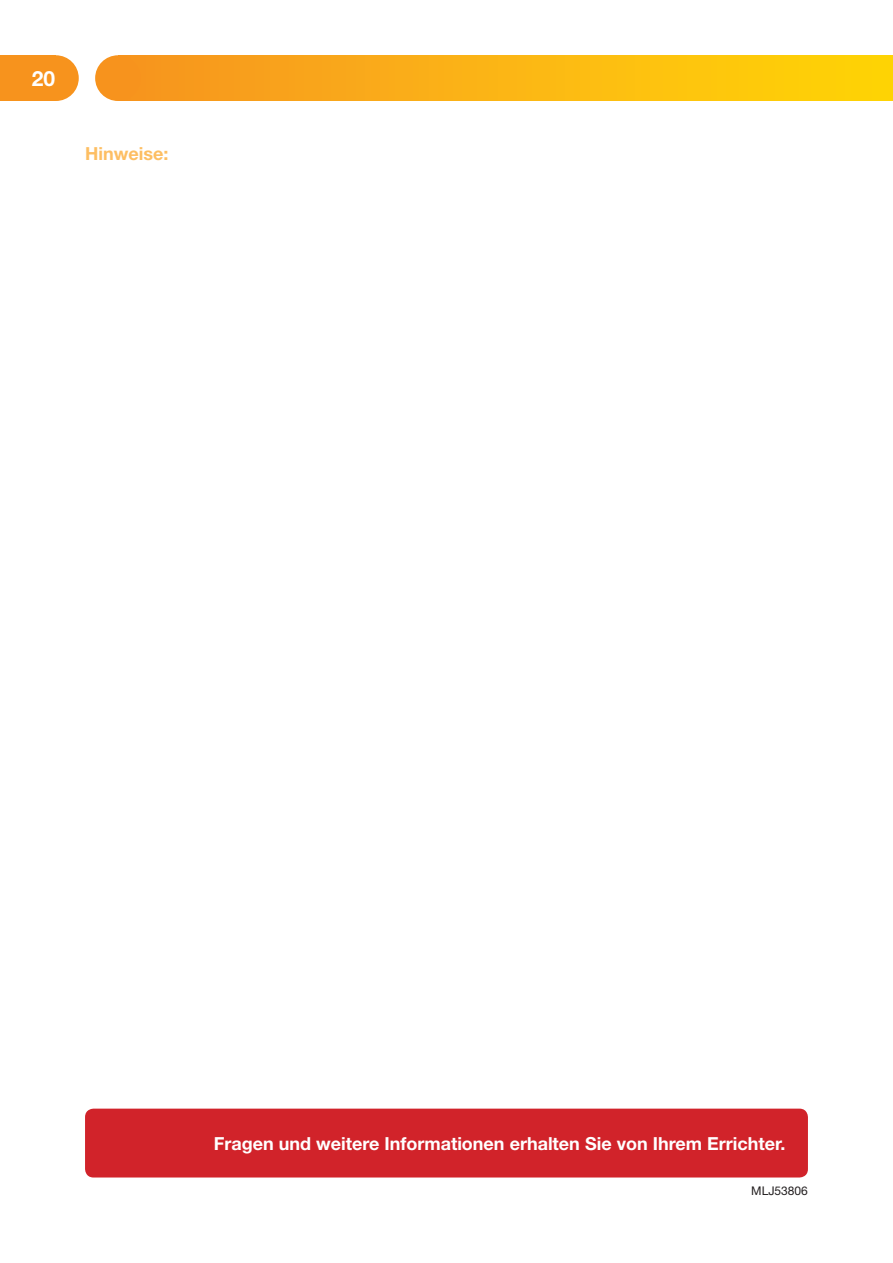
<style>
.page{position:relative;width:893px;height:1263px;background:#fff}
.page>*{position:absolute;margin:0;border:0;box-sizing:border-box;transform-origin:0 0}
.t1{font:700 21px "Helvetica Neue CE";color:#fff}
.t2{font:700 18px "Helvetica Neue LT Pro";color:#fff}
.t3{font:700 18px "Helvetica Neue LT Pro";color:#fdbe62}
.t4{font:12px "Helvetica Neue LT Pro";color:#231f20}
</style>
<div class="page">
<div style="left:0;top:55px;width:56px;height:46px;background:#f7931d"></div>
<div style="left:33px;top:55px;width:46px;height:46px;background:#f7931d;border-radius:50%"></div>
<div style="left:118px;top:55px;width:775px;height:46px;background:linear-gradient(to right,#f79421,#ffd606)"></div>
<div style="left:95px;top:55px;width:46px;height:46px;background:#f7931d;border-radius:50%"></div>
<div style="left:85px;top:1108px;width:723px;height:69px;background:#d1232a;border-radius:9px"></div>
<p class="t1" style="left:32px;top:71px;width:25px">20</p>
<p class="t3" style="left:85px;top:144px;width:85px">Hinweise:</p>
<p class="t2" style="left:214px;top:1133px;width:573px">Fragen und weitere Informationen erhalten Sie von Ihrem Errichter.</p>
<p class="t4" style="left:751px;top:1186px;width:58px">MLJ53806</p>
</div>
